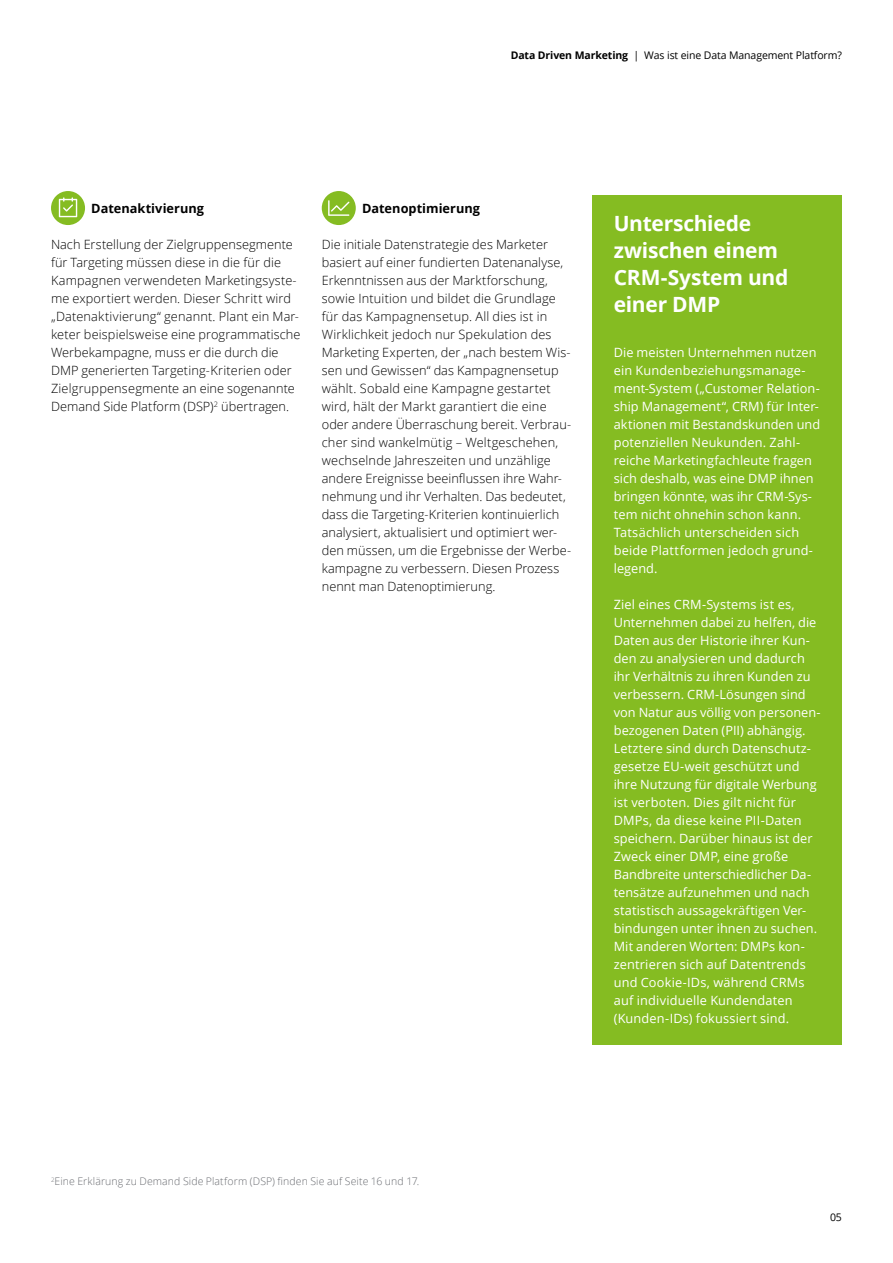
<style>
.page{position:relative;width:893px;height:1263px;background:#fff}
.page>*{position:absolute;margin:0;border:0;box-sizing:border-box;transform-origin:0 0}
.t1{font:700 21px/27px "Open Sans";letter-spacing:-.01em;color:#fff}
.t2{font:300 12.75px/18px "Open Sans";letter-spacing:.005em;color:#000}
.t3{font:12.75px/18px "Open Sans";letter-spacing:.005em;color:#fff}
.t4{font:700 12.75px "Open Sans";color:#000}
.t5{font:300 10.5px "Open Sans";letter-spacing:.01em;color:#6a6c71}
.t6{font:10.5px "Open Sans";letter-spacing:-.01em;color:#000}
.s1{font-weight:700}
</style>
<div class="page">
<div style="left:592px;top:195px;width:250px;height:849px;background:#85bc22"></div>
<svg style="left:51px;top:191px;width:34px;height:34px"></svg>
<svg style="left:322px;top:191px;width:34px;height:34px"></svg>
<p class="t6" style="left:511px;top:48px;width:333px"><span class="s1">Data Driven Marketing</span> | Was ist eine Data Management Platform?</p>
<p class="t4" style="left:91px;top:199px;width:114px">Datenaktivierung</p>
<p class="t2" style="left:51px;top:235px;width:251px">Nach Erstellung der Zielgruppensegmente für Targeting müssen diese in die für die Kampagnen verwendeten Marketingsyste&shy;me exportiert werden. Dieser Schritt wird „Datenaktivierung“ genannt. Plant ein Mar&shy;keter beispielsweise eine programmatische Werbekampagne, muss er die durch die DMP generierten Targeting-Kriterien oder Zielgruppensegmente an eine sogenannte Demand Side Platform (DSP)<sup>2</sup> übertragen.</p>
<p class="t4" style="left:362px;top:199px;width:119px">Datenoptimierung</p>
<p class="t2" style="left:322px;top:235px;width:251px">Die initiale Datenstrategie des Marketer basiert auf einer fundierten Datenanalyse, Erkenntnissen aus der Marktforschung, sowie Intuition und bildet die Grundlage für das Kampagnensetup. All dies ist in Wirklichkeit jedoch nur Spekulation des Marketing Experten, der „nach bestem Wis&shy;sen und Gewissen“ das Kampagnensetup wählt. Sobald eine Kampagne gestartet wird, hält der Markt garantiert die eine oder andere Überraschung bereit. Verbrau&shy;cher sind wankelmütig – Weltgeschehen, wechselnde Jahreszeiten und unzählige andere Ereignisse beeinflussen ihre Wahr&shy;nehmung und ihr Verhalten. Das bedeutet, dass die Targeting-Kriterien kontinuierlich analysiert, aktualisiert und optimiert wer&shy;den müssen, um die Ergebnisse der Werbe&shy;kampagne zu verbessern. Diesen Prozess nennt man Datenoptimierung.</p>
<h1 class="t1" style="left:614px;top:209px;width:176px">Unterschiede zwischen einem<br>CRM-System und einer DMP</h1>
<p class="t3" style="left:614px;top:343px;width:208px">Die meisten Unternehmen nutzen ein Kundenbeziehungsmanage&shy;ment-System („Customer Relation&shy;ship Management“, CRM) für Inter&shy;aktionen mit Bestandskunden und potenziellen Neukunden. Zahl&shy;reiche Marketingfachleute fragen sich deshalb, was eine DMP ihnen bringen könnte, was ihr CRM-Sys&shy;tem nicht ohnehin schon kann.<br>Tatsächlich unterscheiden sich beide Plattformen jedoch grund&shy;legend.</p>
<p class="t3" style="left:614px;top:595px;width:208px">Ziel eines CRM-Systems ist es,<br>Unternehmen dabei zu helfen, die<br>Daten aus der Historie ihrer Kun&shy;den zu analysieren und dadurch ihr Verhältnis zu ihren Kunden zu verbessern. CRM-Lösungen sind von Natur aus völlig von personen&shy;bezogenen Daten (PII) abhängig.<br>Letztere sind durch Datenschutz&shy;gesetze EU-weit geschützt und ihre Nutzung für digitale Werbung ist verboten. Dies gilt nicht für<br>DMPs, da diese keine PII-Daten speichern. Darüber hinaus ist der<br>Zweck einer DMP, eine große<br>Bandbreite unterschiedlicher Da&shy;tensätze aufzunehmen und nach statistisch aussagekräftigen Ver&shy;bindungen unter ihnen zu suchen.<br>Mit anderen Worten: DMPs kon&shy;zentrieren sich auf Datentrends und Cookie-IDs, während CRMs auf individuelle Kundendaten (Kunden-IDs) fokussiert sind.</p>
<p class="t5" style="left:51px;top:1174px;width:370px"><sup>2</sup>Eine Erklärung zu Demand Side Platform (DSP) finden Sie auf Seite 16 und 17.</p>
<p class="t6" style="left:830px;top:1210px;width:13px">05</p>
</div>
